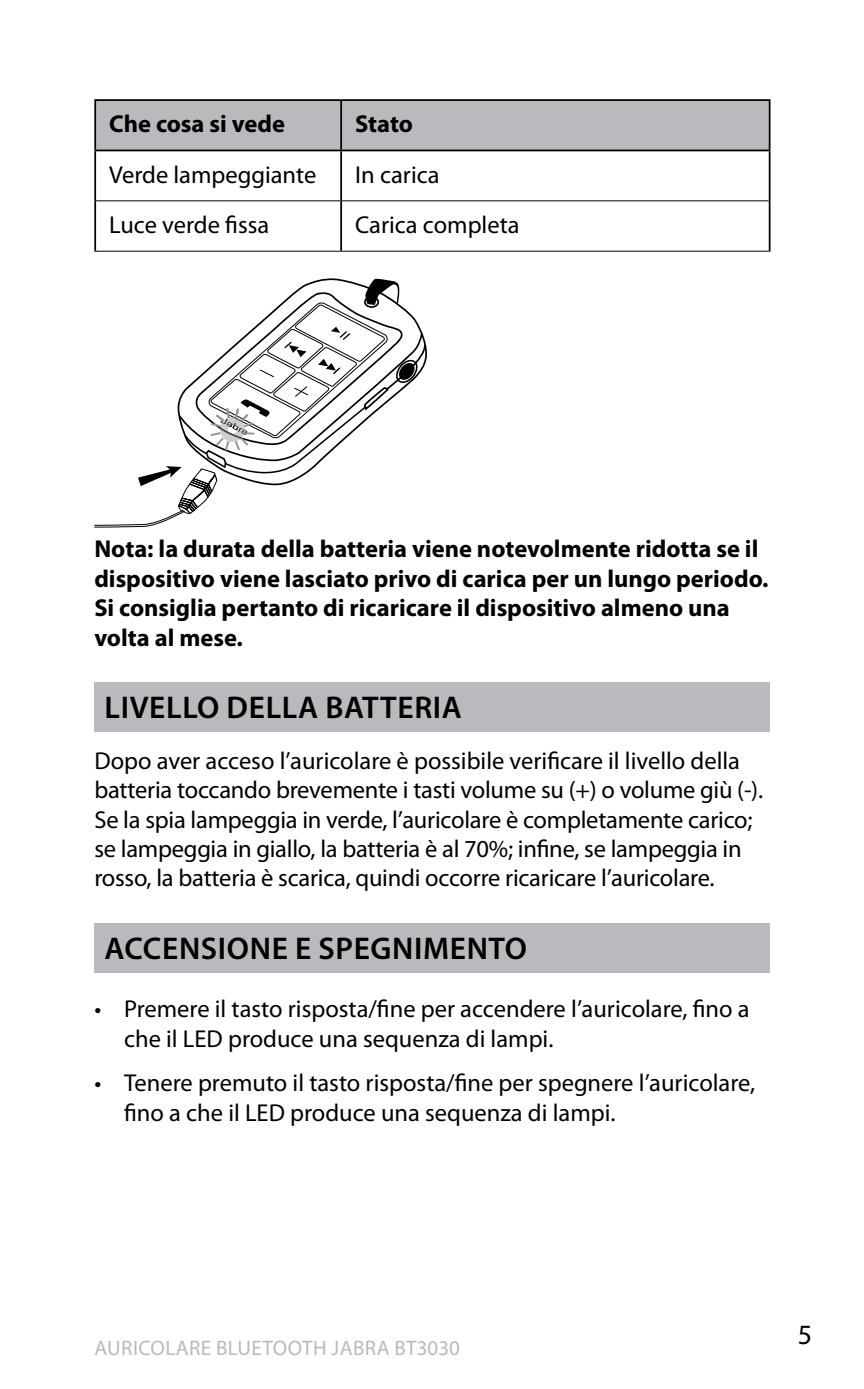
<style>
.page{position:relative;width:864px;height:1389px;background:#fff}
.page>*{position:absolute;margin:0;border:0;box-sizing:border-box;transform-origin:0 0}
.t1{font:600 31.5px "Myriad Pro";letter-spacing:.02em;color:#000}
.t2{font:24.5px/29.4px "Myriad Pro";letter-spacing:-.005em;color:#000}
.t3{font:700 24.5px/29.4px "Myriad Pro";color:#000}
.t4{font:21px "Myriad Pro";letter-spacing:.02em;color:#b9babd}
</style>
<div class="page">
<div style="left:96px;top:101px;width:672px;height:49px;background:#b9babd"></div>
<hr style="left:94px;top:99px;width:247px;height:2px;background:#000">
<hr style="left:341px;top:99px;width:429px;height:2px;background:#000">
<hr style="left:94px;top:150px;width:247px;height:1px;background:#000">
<hr style="left:341px;top:150px;width:429px;height:1px;background:#000">
<hr style="left:96px;top:200px;width:244px;height:1px;background:#000">
<hr style="left:342px;top:200px;width:426px;height:1px;background:#000">
<hr style="left:94px;top:251px;width:247px;height:1px;background:#000">
<hr style="left:341px;top:251px;width:429px;height:1px;background:#000">
<hr style="left:94px;top:101px;width:2px;height:49px;background:#000">
<hr style="left:94px;top:151px;width:2px;height:50px;background:#000">
<hr style="left:94px;top:201px;width:2px;height:50px;background:#000">
<hr style="left:340px;top:101px;width:2px;height:49px;background:#000">
<hr style="left:768px;top:101px;width:2px;height:49px;background:#000">
<hr style="left:340px;top:151px;width:2px;height:50px;background:#000">
<hr style="left:768px;top:151px;width:2px;height:50px;background:#000">
<hr style="left:340px;top:201px;width:2px;height:50px;background:#000">
<hr style="left:768px;top:201px;width:2px;height:50px;background:#000">
<svg style="left:94px;top:278px;width:332px;height:250px"></svg>
<div style="left:94px;top:682px;width:675px;height:49px;background:#b9babd"></div>
<div style="left:94px;top:924px;width:675px;height:49px;background:#b9babd"></div>
<p class="t3" style="left:109px;top:109px;width:177px">Che cosa si vede</p>
<p class="t3" style="left:355px;top:109px;width:59px">Stato</p>
<p class="t2" style="left:109px;top:160px;width:208px">Verde lampeggiante</p>
<p class="t2" style="left:355px;top:160px;width:86px">In carica</p>
<p class="t2" style="left:109px;top:210px;width:161px">Luce verde fissa</p>
<p class="t2" style="left:355px;top:210px;width:166px">Carica completa</p>
<p class="t3" style="left:94px;top:534px;width:675px">Nota: la durata della batteria viene notevolmente ridotta se il dispositivo viene lasciato privo di carica per un lungo periodo.<br>Si consiglia pertanto di ricaricare il dispositivo almeno una volta al mese.</p>
<p class="t1" style="left:104px;top:687px;width:358px">LIVELLO DELLA BATTERIA</p>
<p class="t2" style="left:94px;top:745px;width:667px">Dopo aver acceso l’auricolare è possibile verificare il livello della batteria toccando brevemente i tasti volume su (+) o volume giù (-).<br>Se la spia lampeggia in verde, l’auricolare è completamente carico; se lampeggia in giallo, la batteria è al 70%; infine, se lampeggia in rosso, la batteria è scarica, quindi occorre ricaricare l’auricolare.</p>
<p class="t1" style="left:104px;top:929px;width:404px">ACCENSIONE E SPEGNIMENTO</p>
<p class="t2" style="left:124px;top:994px;width:626px;text-indent:-30px">• Premere il tasto risposta/fine per accendere l’auricolare, fino a che il LED produce una sequenza di lampi.</p>
<p class="t2" style="left:124px;top:1068px;width:632px;text-indent:-30px">• Tenere premuto il tasto risposta/fine per spegnere l’auricolare, fino a che il LED produce una sequenza di lampi.</p>
<p class="t4" style="left:94px;top:1335px;width:367px">AURICOLARE BLUETOOTH JABRA BT3030</p>
</div>
